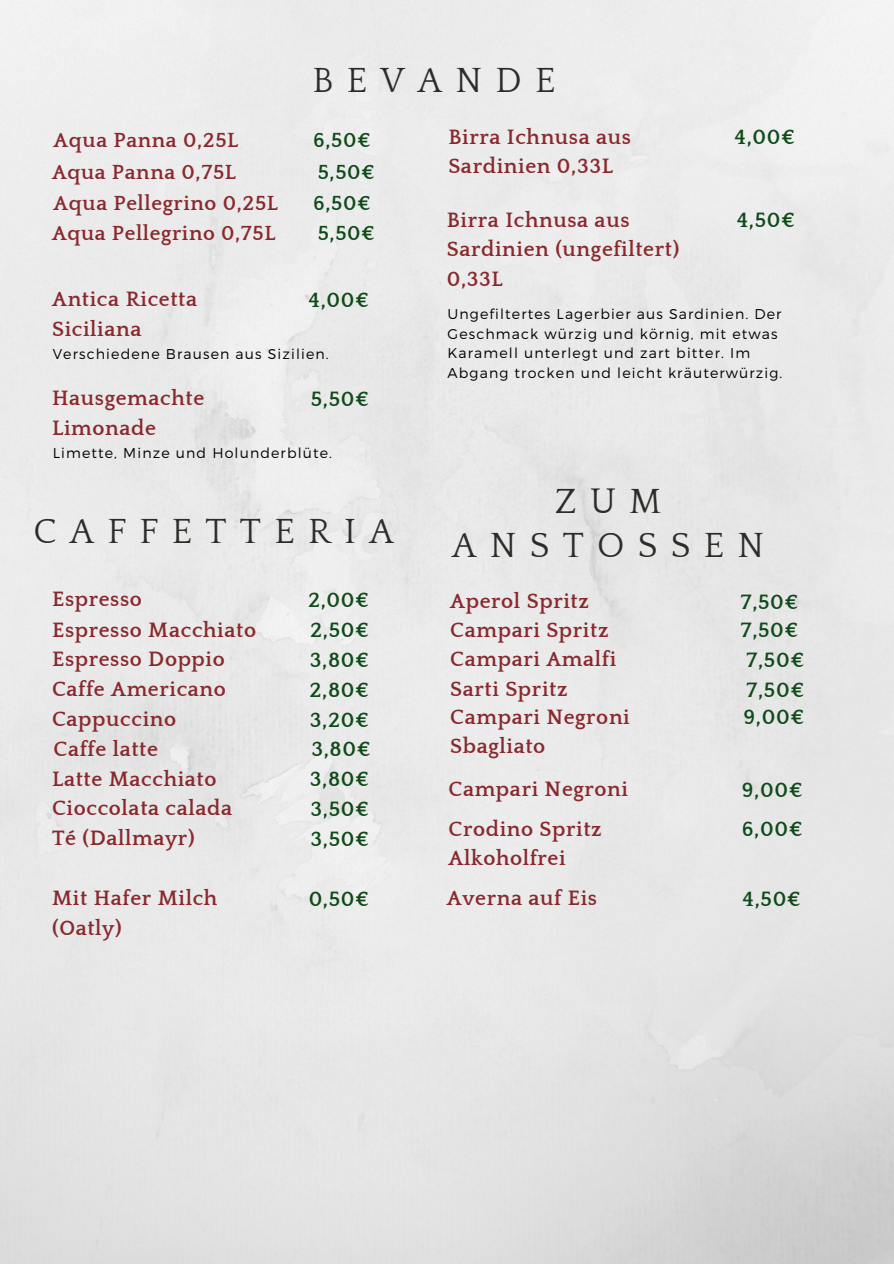
<style>
.page{position:relative;width:894px;height:1264px;background:#fff}
.page>*{position:absolute;margin:0;border:0;box-sizing:border-box;transform-origin:0 0}
.t1{font:35.85px/43.8px "Quattrocento";letter-spacing:.37em;color:#2c2c29;text-align:center}
.t2{font:700 21.3px/29.5px "Quattrocento";letter-spacing:.03em;color:#89292d}
.t3{font:700 21.3px "Quattrocento";letter-spacing:.03em;color:#0f4a19}
.t4{font:700 21px "Quattrocento";letter-spacing:.03em;color:#89292d}
.t5{font:700 21px "Quattrocento";letter-spacing:.03em;color:#0f4a19}
.t6{font:300 14.1px/19.6px "Montserrat";letter-spacing:.08em;color:#000}
</style>
<div class="page">
<h1 class="t1" style="left:312px;top:60px;width:244px">BEVANDE</h1>
<h2 class="t4" style="left:54px;top:129px;width:186px">Aqua Panna 0,25L</h2>
<h2 class="t5" style="left:313px;top:129px;width:59px">6,50€</h2>
<h2 class="t4" style="left:52px;top:161px;width:185px">Aqua Panna 0,75L</h2>
<h2 class="t5" style="left:317px;top:161px;width:59px">5,50€</h2>
<h2 class="t4" style="left:54px;top:192px;width:226px">Aqua Pellegrino 0,25L</h2>
<h2 class="t5" style="left:313px;top:192px;width:59px">6,50€</h2>
<h2 class="t4" style="left:52px;top:222px;width:225px">Aqua Pellegrino 0,75L</h2>
<h2 class="t5" style="left:317px;top:222px;width:59px">5,50€</h2>
<h2 class="t2" style="left:52px;top:285px;width:146px">Antica Ricetta<br>Siciliana</h2>
<h2 class="t3" style="left:308px;top:289px;width:62px">4,00€</h2>
<h2 class="t6" style="left:53px;top:343px;width:277px">Verschiedene Brausen aus Sizilien.</h2>
<h2 class="t2" style="left:52px;top:384px;width:154px">Hausgemachte<br>Limonade</h2>
<h2 class="t3" style="left:311px;top:388px;width:60px">5,50€</h2>
<p class="t6" style="left:53px;top:442px;width:281px">Limette, Minze und Holunderblüte.</p>
<h2 class="t1" style="left:33px;top:510px;width:361px">CAFFETTERIA</h2>
<h2 class="t2" style="left:52px;top:585px;width:91px">Espresso</h2>
<p class="t3" style="left:308px;top:589px;width:63px">2,00€</p>
<h2 class="t2" style="left:52px;top:615px;width:205px">Espresso Macchiato</h2>
<h2 class="t3" style="left:310px;top:619px;width:60px">2,50€</h2>
<h2 class="t2" style="left:52px;top:645px;width:174px">Espresso Doppio</h2>
<h2 class="t3" style="left:310px;top:649px;width:61px">3,80€</h2>
<p class="t2" style="left:52px;top:675px;width:175px">Caffe Americano</p>
<h1 class="t3" style="left:309px;top:678px;width:61px">2,80€</h1>
<h1 class="t2" style="left:52px;top:705px;width:126px">Cappuccino</h1>
<h2 class="t3" style="left:310px;top:708px;width:61px">3,20€</h2>
<h2 class="t2" style="left:54px;top:734px;width:106px">Caffe latte</h2>
<h2 class="t3" style="left:311px;top:738px;width:61px">3,80€</h2>
<h2 class="t2" style="left:52px;top:764px;width:166px">Latte Macchiato</h2>
<h2 class="t3" style="left:310px;top:768px;width:61px">3,80€</h2>
<h2 class="t2" style="left:52px;top:794px;width:182px">Cioccolata calada</h2>
<h2 class="t3" style="left:310px;top:797px;width:60px">3,50€</h2>
<h2 class="t2" style="left:52px;top:824px;width:144px">Té (Dallmayr)</h2>
<h2 class="t3" style="left:310px;top:827px;width:60px">3,50€</h2>
<h2 class="t2" style="left:52px;top:884px;width:167px">Mit Hafer Milch (Oatly)</h2>
<h2 class="t3" style="left:308px;top:887px;width:62px">0,50€</h2>
<h2 class="t2" style="left:448px;top:123px;width:184px">Birra Ichnusa aus<br>Sardinien 0,33L</h2>
<h2 class="t3" style="left:734px;top:126px;width:62px">4,00€</h2>
<h2 class="t2" style="left:446px;top:206px;width:234px">Birra Ichnusa aus<br>Sardinien (ungefiltert)<br>0,33L</h2>
<h2 class="t3" style="left:736px;top:209px;width:60px">4,50€</h2>
<h2 class="t6" style="left:447px;top:303px;width:336px">Ungefiltertes Lagerbier aus Sardinien. Der Geschmack würzig und körnig, mit etwas Karamell unterlegt und zart bitter. Im Abgang trocken und leicht kräuterwürzig.</h2>
<h2 class="t1" style="left:452px;top:480px;width:313px">ZUM<br>ANSTOSSEN</h2>
<h2 class="t2" style="left:450px;top:587px;width:140px">Aperol Spritz</h2>
<h2 class="t3" style="left:740px;top:590px;width:59px">7,50€</h2>
<h2 class="t2" style="left:450px;top:615px;width:160px">Campari Spritz</h2>
<h2 class="t3" style="left:740px;top:619px;width:59px">7,50€</h2>
<h2 class="t2" style="left:450px;top:645px;width:167px">Campari Amalfi</h2>
<h2 class="t3" style="left:746px;top:649px;width:59px">7,50€</h2>
<h2 class="t2" style="left:450px;top:675px;width:119px">Sarti Spritz</h2>
<h2 class="t3" style="left:746px;top:678px;width:59px">7,50€</h2>
<h2 class="t2" style="left:450px;top:702px;width:181px">Campari Negroni<br>Sbagliato</h2>
<h2 class="t3" style="left:743px;top:706px;width:62px">9,00€</h2>
<h2 class="t2" style="left:448px;top:775px;width:181px">Campari Negroni</h2>
<h2 class="t3" style="left:741px;top:778px;width:62px">9,00€</h2>
<h2 class="t2" style="left:448px;top:814px;width:155px">Crodino Spritz<br>Alkoholfrei</h2>
<h2 class="t3" style="left:741px;top:818px;width:62px">6,00€</h2>
<h2 class="t2" style="left:446px;top:884px;width:152px">Averna auf Eis</h2>
<h2 class="t3" style="left:742px;top:887px;width:60px">4,50€</h2>
</div>
